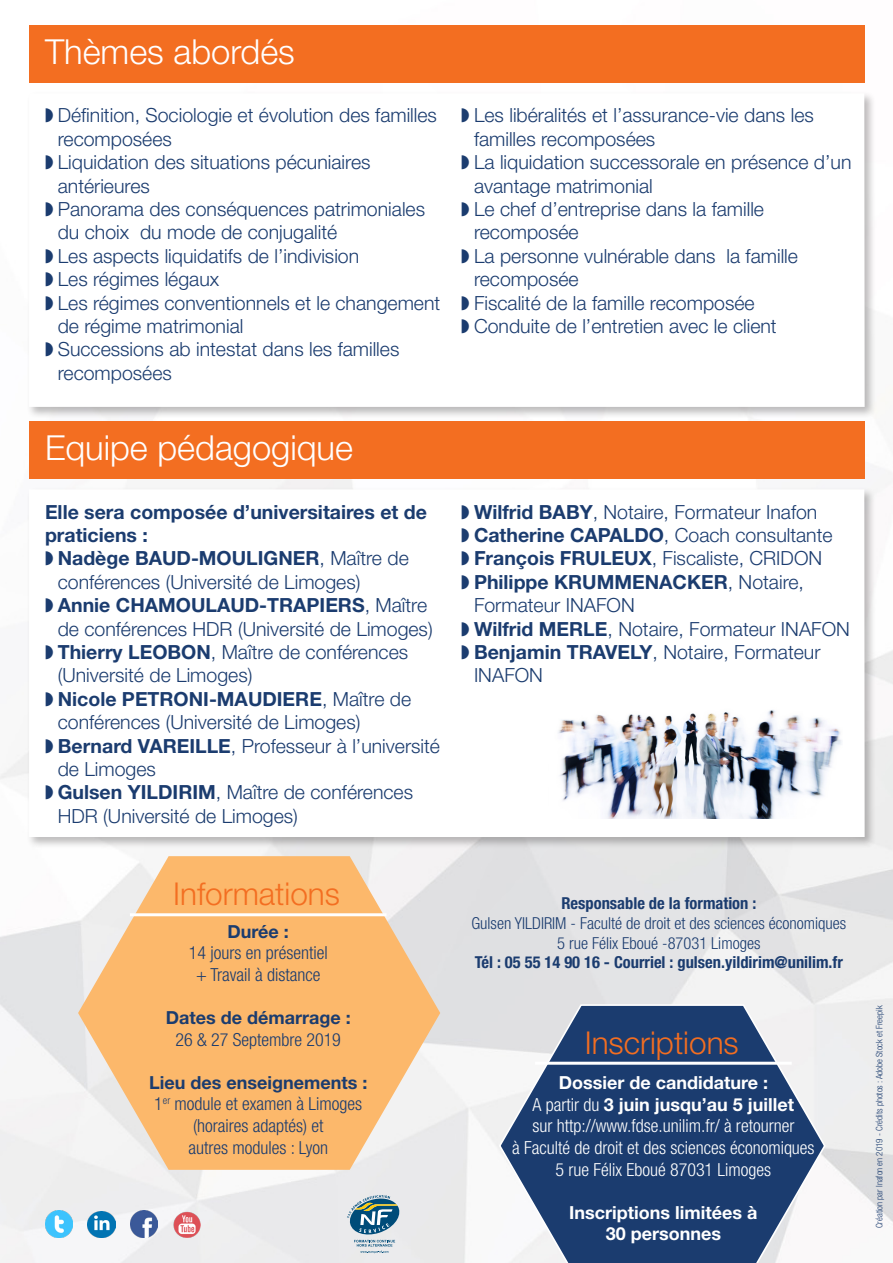
<style>
.page{position:relative;width:893px;height:1263px;background:#fff}
.page>*{position:absolute;margin:0;border:0;box-sizing:border-box;transform-origin:0 0}
.t1{font:300 34.5px "Helvetica Neue LT Std";color:#fff}
.t2{font:300 31.5px "Helvetica Neue LT Std";color:#f36e21}
.t3{font:300 19.5px/23.4px "Helvetica Neue LT Std";color:#1b3c6f}
.t4{font:700 19.5px/23.4px "Helvetica Neue LT Std";color:#1b3c6f}
.t5{font:300 condensed 18px "Helvetica Neue LT Std";color:#1b3c6f}
.t6{font:300 condensed 18px "Helvetica Neue LT Std";color:#fff}
.t7{font:700 18px "Helvetica Neue LT Std";color:#fff}
.t8{font:700 18px "Helvetica Neue LT Std";color:#1b3c6f}
.t9{font:300 condensed 16.5px "Helvetica Neue LT Std";color:#1b3c6f}
.t10{font:700 condensed 16.5px "Helvetica Neue LT Std";color:#1b3c6f}
.t11{font:300 condensed 9px "Helvetica Neue LT Std";color:#1b3c6f}
.s1{font-weight:700}
.s2{font-weight:300;font-stretch:condensed}
</style>
<div class="page">
<img style="left:0;top:25px;width:893px;height:1238px">
<div style="left:29px;top:26px;width:836px;height:57px;background:#f36e21"></div>
<div style="left:26px;top:90px;width:850px;height:328px;background:#231f20;opacity:.3"></div>
<div style="left:29px;top:93px;width:836px;height:314px;background:#fff"></div>
<svg style="left:78px;top:856px;width:362px;height:314px;background:#f8c58c"></svg>
<hr style="left:130px;top:913px;width:257px;height:3px;background:#fff">
<div style="left:29px;top:422px;width:836px;height:57px;background:#f36e21"></div>
<div style="left:26px;top:487px;width:850px;height:361px;background:#231f20;opacity:.3"></div>
<div style="left:29px;top:489px;width:836px;height:348px;background:#fff"></div>
<svg style="left:347px;top:1195px;width:52px;height:58px;background:#91adb9"></svg>
<img style="left:88px;top:1211px;width:27px;height:27px">
<img style="left:131px;top:1210px;width:27px;height:28px">
<img style="left:45px;top:1211px;width:27px;height:27px">
<img style="left:173px;top:1211px;width:27px;height:27px">
<svg style="left:498px;top:1003px;width:329px;height:260px"></svg>
<img style="left:558px;top:710px;width:284px;height:108px">
<hr style="left:535px;top:1062px;width:257px;height:3px;background:#fff">
<p class="t1" style="left:45px;top:31px;width:251px">Thèmes abordés</p>
<p class="t3" style="left:58px;top:103px;width:381px">Définition, Sociologie et évolution des familles recomposées</p>
<p class="t3" style="left:58px;top:150px;width:314px">Liquidation des situations pécuniaires antérieures</p>
<p class="t3" style="left:58px;top:197px;width:369px">Panorama des conséquences patrimoniales du choix du mode de conjugalité</p>
<p class="t3" style="left:58px;top:244px;width:303px">Les aspects liquidatifs de l’indivision</p>
<p class="t3" style="left:58px;top:267px;width:163px">Les régimes légaux</p>
<p class="t3" style="left:58px;top:291px;width:384px">Les régimes conventionnels et le changement de régime matrimonial</p>
<p class="t3" style="left:58px;top:337px;width:343px">Successions ab intestat dans les familles recomposées</p>
<p class="t1" style="left:45px;top:427px;width:310px">Equipe pédagogique</p>
<p class="t4" style="left:45px;top:499px;width:383px">Elle sera composée d’universitaires et de praticiens :</p>
<p class="t3" style="left:58px;top:546px;width:353px"><span class="s1">Nadège BAUD-MOULIGNER</span>, Maître de conférences (Université de Limoges)</p>
<p class="t3" style="left:58px;top:593px;width:376px"><span class="s1">Annie CHAMOULAUD-TRAPIERS</span>, Maître de conférences HDR (Université de Limoges)</p>
<p class="t3" style="left:58px;top:640px;width:352px"><span class="s1">Thierry LEOBON</span>, Maître de conférences (Université de Limoges)</p>
<p class="t3" style="left:58px;top:687px;width:355px"><span class="s1">Nicole PETRONI-MAUDIERE</span>, Maître de conférences (Université de Limoges)</p>
<p class="t3" style="left:58px;top:733px;width:384px"><span class="s1">Bernard VAREILLE</span>, Professeur à l’université de Limoges</p>
<p class="t3" style="left:58px;top:780px;width:357px"><span class="s1">Gulsen YILDIRIM</span>, Maître de conférences<br>HDR (Université de Limoges)</p>
<p class="t2" style="left:173px;top:875px;width:168px">Informations</p>
<p class="t8" style="left:228px;top:920px;width:63px">Durée :</p>
<p class="t5" style="left:189px;top:942px;width:140px">14 jours en présentiel</p>
<p class="t5" style="left:196px;top:964px;width:126px">+ Travail à distance</p>
<p class="t8" style="left:166px;top:1006px;width:186px">Dates de démarrage :</p>
<p class="t5" style="left:176px;top:1029px;width:167px">26 &amp; 27 Septembre 2019</p>
<p class="t8" style="left:149px;top:1071px;width:220px">Lieu des enseignements :</p>
<p class="t5" style="left:154px;top:1094px;width:209px">1<sup>er</sup> module et examen à Limoges</p>
<p class="t5" style="left:193px;top:1115px;width:132px">(horaires adaptés) et</p>
<p class="t5" style="left:188px;top:1137px;width:141px">autres modules : Lyon</p>
<p class="t3" style="left:474px;top:103px;width:341px">Les libéralités et l’assurance-vie dans les familles recomposées</p>
<p class="t3" style="left:474px;top:150px;width:379px">La liquidation successorale en présence d’un avantage matrimonial</p>
<p class="t3" style="left:474px;top:197px;width:292px">Le chef d’entreprise dans la famille recomposée</p>
<p class="t3" style="left:474px;top:244px;width:325px">La personne vulnérable dans la famille recomposée</p>
<p class="t3" style="left:474px;top:291px;width:282px">Fiscalité de la famille recomposée</p>
<p class="t3" style="left:474px;top:314px;width:304px">Conduite de l’entretien avec le client</p>
<p class="t3" style="left:474px;top:499px;width:345px"><span class="s1">Wilfrid BABY</span>, Notaire, Formateur Inafon</p>
<p class="t3" style="left:474px;top:523px;width:360px"><span class="s1">Catherine CAPALDO</span>, Coach consultante</p>
<p class="t3" style="left:474px;top:546px;width:350px"><span class="s1">François FRULEUX</span>, Fiscaliste, CRIDON</p>
<p class="t3" style="left:474px;top:570px;width:332px"><span class="s1">Philippe KRUMMENACKER</span>, Notaire,<br>Formateur INAFON</p>
<p class="t3" style="left:474px;top:616px;width:377px"><span class="s1">Wilfrid MERLE</span>, Notaire, Formateur INAFON</p>
<p class="t3" style="left:474px;top:640px;width:348px"><span class="s1">Benjamin TRAVELY</span>, Notaire, Formateur<br>INAFON</p>
<p class="t10" style="left:561px;top:893px;width:197px">Responsable de la formation :</p>
<p class="t9" style="left:471px;top:913px;width:376px">Gulsen YILDIRIM - Faculté de droit et des sciences économiques</p>
<p class="t9" style="left:557px;top:933px;width:205px">5 rue Félix Eboué -87031 Limoges</p>
<p class="t10" style="left:475px;top:952px;width:370px">Tél : 05 55 14 90 16 - Courriel : gulsen.yildirim@unilim.fr</p>
<p class="t2" style="left:585px;top:1023px;width:155px">Inscriptions</p>
<p class="t7" style="left:559px;top:1071px;width:211px">Dossier de candidature :</p>
<p class="t7" style="left:533px;top:1093px;width:263px"><span class="s2">A partir du</span> 3 juin jusqu’au 5 juillet</p>
<p class="t6" style="left:532px;top:1115px;width:263px">sur http://www.fdse.unilim.fr/ à retourner</p>
<p class="t6" style="left:512px;top:1137px;width:304px">à Faculté de droit et des sciences économiques</p>
<p class="t6" style="left:556px;top:1159px;width:217px">5 rue Félix Eboué 87031 Limoges</p>
<p class="t7" style="left:569px;top:1201px;width:190px">Inscriptions limitées à</p>
<p class="t7" style="left:606px;top:1223px;width:117px">30 personnes</p>
<p class="t11" style="left:874px;top:1228px;width:224px;rotate:-90deg">Création par Inafon en 2019 - Crédits photos : Adobe Stock et Freepik</p>
</div>
